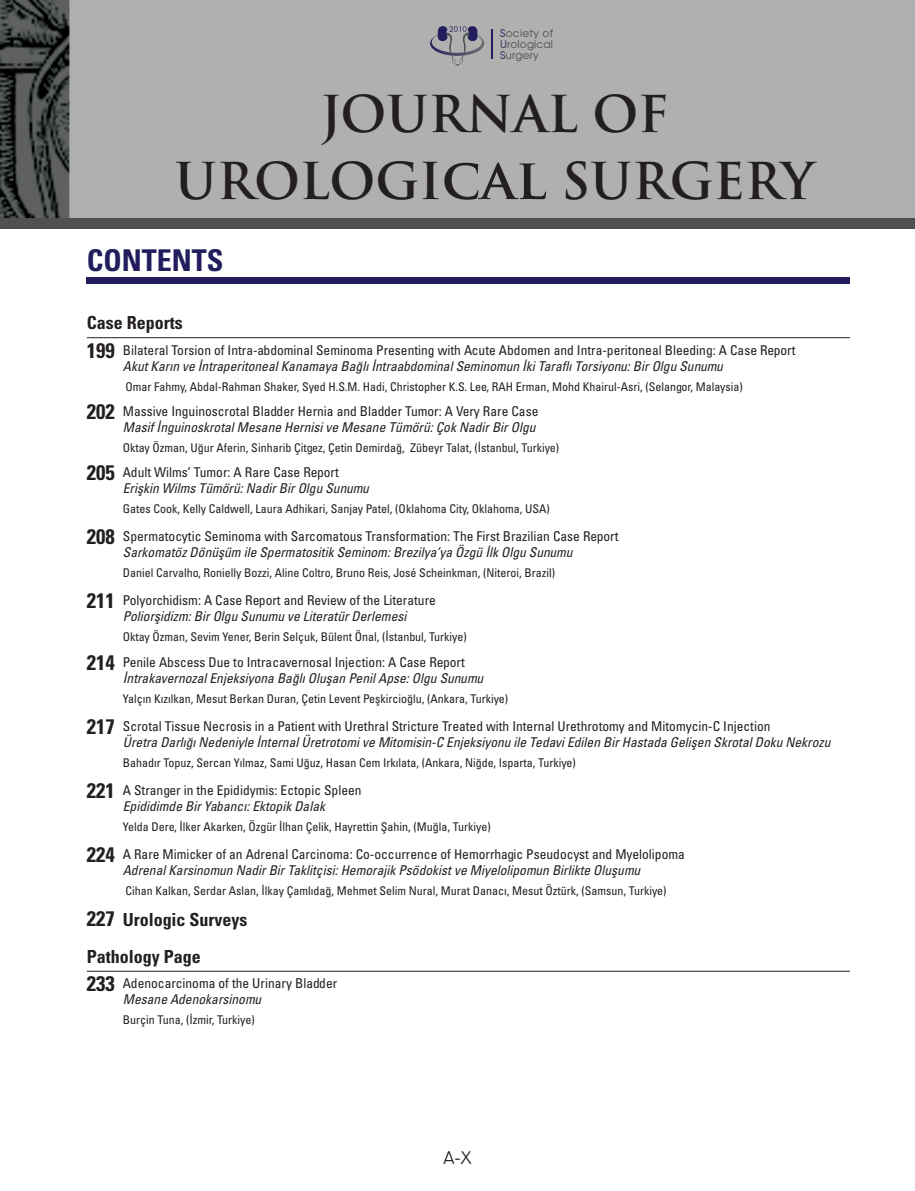
<style>
.page{position:relative;width:915px;height:1191px;background:#fff}
.page>*{position:absolute;margin:0;border:0;box-sizing:border-box;transform-origin:0 0}
.t1{font:700 49.5px/66.6px "Trajan Pro";color:#231f20;text-align:center}
.t2{font:30px "Univers Cond Bd Tr";color:#221d5d}
.t3{font:18px/37px "Univers Cond Bd Tr";color:#231f20}
.t4{font:18px "VAG Rounded Thin Tr";color:#231f20}
.t5{font:13.5px "Univers Condensed Tr";color:#231f20}
.t6{font:13.5px "Univers Cond Ita Tr";color:#231f20}
.t7{font:12px "Univers Condensed Tr";color:#231f20}
.t8{font:10.5px/11.2px "Avant Garde Tr";letter-spacing:.02em;color:#505052;text-align:justify}
.s1{color:#221d5d}
.s2{font-size:55.5px}
.s3{font-family:"Univers Cond Bd Tr";font-size:21px}
.s4{font-size:21px}
</style>
<div class="page">
<div style="left:87px;top:277px;width:762px;height:6px;background:#221d5d"></div>
<div style="left:0;top:216px;width:914px;height:13px;background:#505052"></div>
<img style="left:0;top:0;width:914px;height:218px">
<hr style="left:491px;top:29px;width:1px;height:30px;background:#221d5d">
<svg style="left:430px;top:26px;width:54px;height:41px;background:#91919a"></svg>
<hr style="left:87px;top:337px;width:762px;height:1px;background:#231f20">
<hr style="left:87px;top:971px;width:762px;height:1px;background:#231f20">
<p class="t8" style="left:500px;top:27px;width:54px"><span class="s1">S</span>ociety of <span class="s1">U</span>rological <span class="s1">S</span>urgery</p>
<h1 class="t1" style="left:175px;top:82px;width:640px">JOURNAL OF<br>UROLOGI<span class="s2">cal</span> SURGERY</h1>
<h2 class="t2" style="left:87px;top:241px;width:138px">CONTENTS</h2>
<h3 class="t3" style="left:87px;top:304px;width:97px">Case Reports</h3>
<p class="t5" style="left:87px;top:341px;width:710px"><span class="s3">199</span> Bilateral Torsion of Intra-abdominal Seminoma Presenting with Acute Abdomen and Intra-peritoneal Bleeding: A Case Report</p>
<p class="t6" style="left:123px;top:357px;width:601px">Akut Karın ve İntraperitoneal Kanamaya Bağlı İntraabdominal Seminomun İki Taraflı Torsiyonu: Bir Olgu Sunumu</p>
<p class="t7" style="left:125px;top:379px;width:618px">Omar Fahmy, Abdal-Rahman Shaker, Syed H.S.M. Hadi, Christopher K.S. Lee, RAH Erman, Mohd Khairul-Asri, (Selangor, Malaysia)</p>
<p class="t5" style="left:87px;top:403px;width:453px"><span class="s3">202</span> Massive Inguinoscrotal Bladder Hernia and Bladder Tumor: A Very Rare Case</p>
<p class="t6" style="left:123px;top:418px;width:414px">Masif İnguinoskrotal Mesane Hernisi ve Mesane Tümörü: Çok Nadir Bir Olgu</p>
<p class="t7" style="left:123px;top:440px;width:438px">Oktay Özman, Uğur Aferin, Sinharib Çitgez, Çetin Demirdağ, Zübeyr Talat, (İstanbul, Turkiye)</p>
<p class="t5" style="left:87px;top:464px;width:253px"><span class="s3">205</span> Adult Wilms’ Tumor: A Rare Case Report</p>
<p class="t6" style="left:123px;top:480px;width:247px">Erişkin Wilms Tümörü: Nadir Bir Olgu Sunumu</p>
<p class="t7" style="left:123px;top:501px;width:428px">Gates Cook, Kelly Caldwell, Laura Adhikari, Sanjay Patel, (Oklahoma City, Oklahoma, USA)</p>
<p class="t5" style="left:87px;top:528px;width:533px"><span class="s3">208</span> Spermatocytic Seminoma with Sarcomatous Transformation: The First Brazilian Case Report</p>
<p class="t6" style="left:123px;top:544px;width:451px">Sarkomatöz Dönüşüm ile Spermatositik Seminom: Brezilya’ya Özgü İlk Olgu Sunumu</p>
<p class="t7" style="left:123px;top:565px;width:433px">Daniel Carvalho, Ronielly Bozzi, Aline Coltro, Bruno Reis, José Scheinkman, (Niteroi, Brazil)</p>
<p class="t5" style="left:87px;top:592px;width:350px"><span class="s3">211</span> Polyorchidism: A Case Report and Review of the Literature</p>
<p class="t6" style="left:123px;top:608px;width:285px">Poliorşidizm: Bir Olgu Sunumu ve Literatür Derlemesi</p>
<p class="t7" style="left:123px;top:629px;width:345px">Oktay Özman, Sevim Yener, Berin Selçuk, Bülent Önal, (İstanbul, Turkiye)</p>
<p class="t5" style="left:87px;top:653px;width:379px"><span class="s3">214</span> Penile Abscess Due to Intracavernosal Injection: A Case Report</p>
<p class="t6" style="left:123px;top:669px;width:362px">İntrakavernozal Enjeksiyona Bağlı Oluşan Penil Apse: Olgu Sunumu</p>
<p class="t7" style="left:123px;top:690px;width:387px">Yalçın Kızılkan, Mesut Berkan Duran, Çetin Levent Peşkircioğlu, (Ankara, Turkiye)</p>
<p class="t5" style="left:87px;top:717px;width:685px"><span class="s3">217</span> Scrotal Tissue Necrosis in a Patient with Urethral Stricture Treated with Internal Urethrotomy and Mitomycin-C Injection</p>
<p class="t6" style="left:123px;top:733px;width:709px">Üretra Darlığı Nedeniyle İnternal Üretrotomi ve Mitomisin-C Enjeksiyonu ile Tedavi Edilen Bir Hastada Gelişen Skrotal Doku Nekrozu</p>
<p class="t7" style="left:123px;top:754px;width:454px">Bahadır Topuz, Sercan Yılmaz, Sami Uğuz, Hasan Cem Irkılata, (Ankara, Niğde, Isparta, Turkiye)</p>
<p class="t5" style="left:87px;top:781px;width:276px"><span class="s3">221</span> A Stranger in the Epididymis: Ectopic Spleen</p>
<p class="t6" style="left:123px;top:797px;width:204px">Epididimde Bir Yabancı: Ektopik Dalak</p>
<p class="t7" style="left:123px;top:818px;width:369px">Yelda Dere, İlker Akarken, Özgür İlhan Çelik, Hayrettin Şahin, (Muğla, Turkiye)</p>
<p class="t5" style="left:87px;top:845px;width:599px"><span class="s3">224</span> A Rare Mimicker of an Adrenal Carcinoma: Co-occurrence of Hemorrhagic Pseudocyst and Myelolipoma</p>
<p class="t6" style="left:123px;top:861px;width:518px">Adrenal Karsinomun Nadir Bir Taklitçisi: Hemorajik Psödokist ve Miyelolipomun Birlikte Oluşumu</p>
<p class="t7" style="left:125px;top:882px;width:542px">Cihan Kalkan, Serdar Aslan, İlkay Çamlıdağ, Mehmet Selim Nural, Murat Danacı, Mesut Öztürk, (Samsun, Turkiye)</p>
<h3 class="t3" style="left:87px;top:900px;width:162px"><span class="s4">227</span> Urologic Surveys<br>Pathology Page</h3>
<p class="t5" style="left:87px;top:975px;width:252px"><span class="s3">233</span> Adenocarcinoma of the Urinary Bladder</p>
<p class="t6" style="left:123px;top:990px;width:140px">Mesane Adenokarsinomu</p>
<p class="t7" style="left:123px;top:1012px;width:133px">Burçin Tuna, (İzmir, Turkiye)</p>
<h3 class="t4" style="left:443px;top:1147px;width:30px">A-X</h3>
</div>
